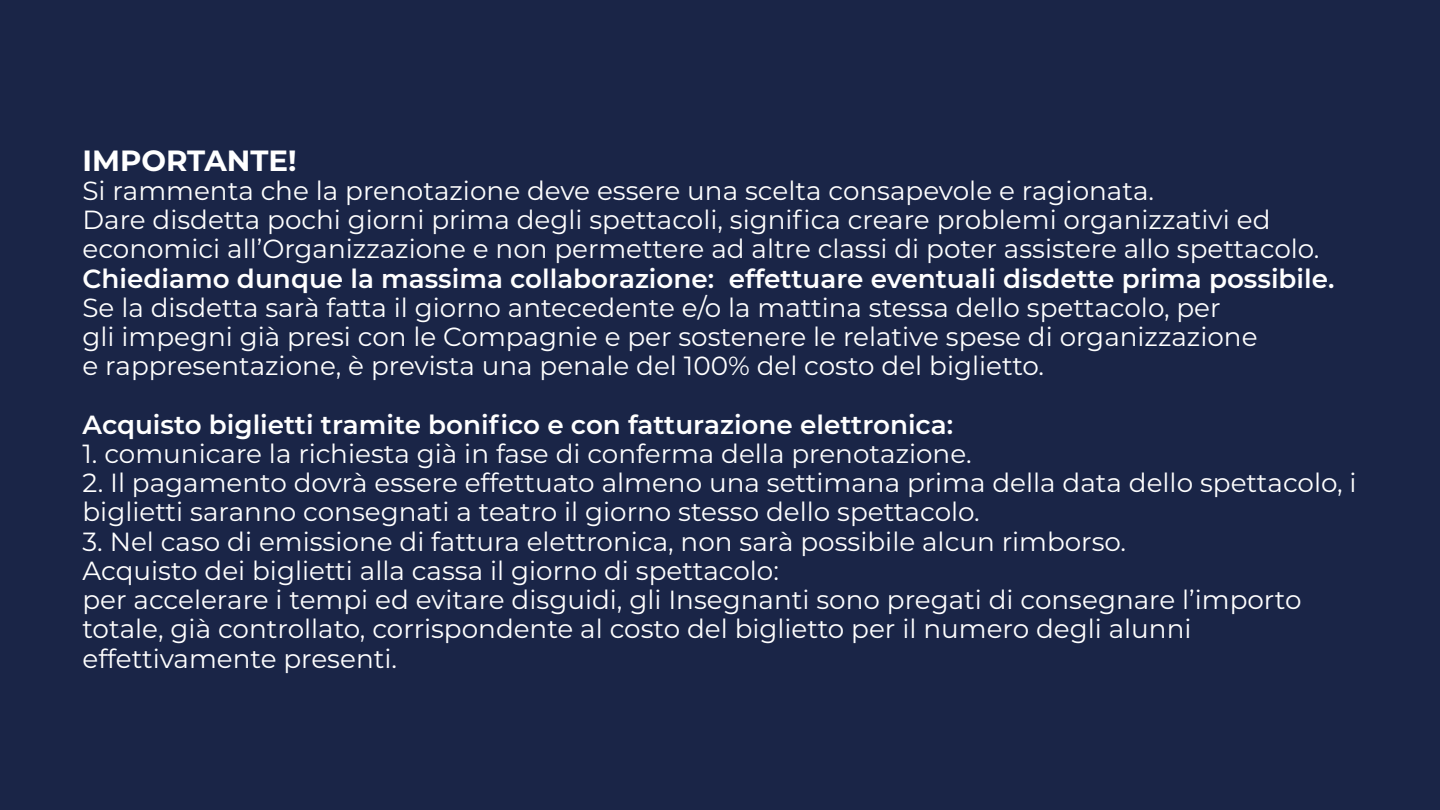
<style>
.page{position:relative;width:1440px;height:810px;background:#1a2547}
.page>*{position:absolute;margin:0;border:0;box-sizing:border-box;transform-origin:0 0}
.t1{font:700 29.25px "Montserrat";color:#fff}
.t2{font:26.25px/29.2px "Montserrat";color:#fff}
.t3{font:600 26.25px "Montserrat";color:#fff}
</style>
<div class="page">
<p class="t1" style="left:82px;top:139px;width:216px">IMPORTANTE!</p>
<p class="t2" style="left:82px;top:175px;width:1239px">Si rammenta che la prenotazione deve essere una scelta consapevole e ragionata.<br>Dare disdetta pochi giorni prima degli spettacoli, significa creare problemi organizzativi ed economici all’Organizzazione e non permettere ad altre classi di poter assistere allo spettacolo.</p>
<p class="t3" style="left:82px;top:260px;width:1254px">Chiediamo dunque la massima collaborazione: effettuare eventuali disdette prima possibile.</p>
<p class="t2" style="left:82px;top:292px;width:1177px">Se la disdetta sarà fatta il giorno antecedente e/o la mattina stessa dello spettacolo, per gli impegni già presi con le Compagnie e per sostenere le relative spese di organizzazione e rappresentazione, è prevista una penale del 100% del costo del biglietto.</p>
<p class="t3" style="left:82px;top:406px;width:872px">Acquisto biglietti tramite bonifico e con fatturazione elettronica:</p>
<p class="t2" style="left:82px;top:438px;width:891px">1. comunicare la richiesta già in fase di conferma della prenotazione.</p>
<p class="t2" style="left:82px;top:467px;width:1276px">2. Il pagamento dovrà essere effettuato almeno una settimana prima della data dello spettacolo, i biglietti saranno consegnati a teatro il giorno stesso dello spettacolo.</p>
<p class="t2" style="left:82px;top:526px;width:1221px">3. Nel caso di emissione di fattura elettronica, non sarà possibile alcun rimborso.<br>Acquisto dei biglietti alla cassa il giorno di spettacolo:<br>per accelerare i tempi ed evitare disguidi, gli Insegnanti sono pregati di consegnare l’importo totale, già controllato, corrispondente al costo del biglietto per il numero degli alunni effettivamente presenti.</p>
</div>
